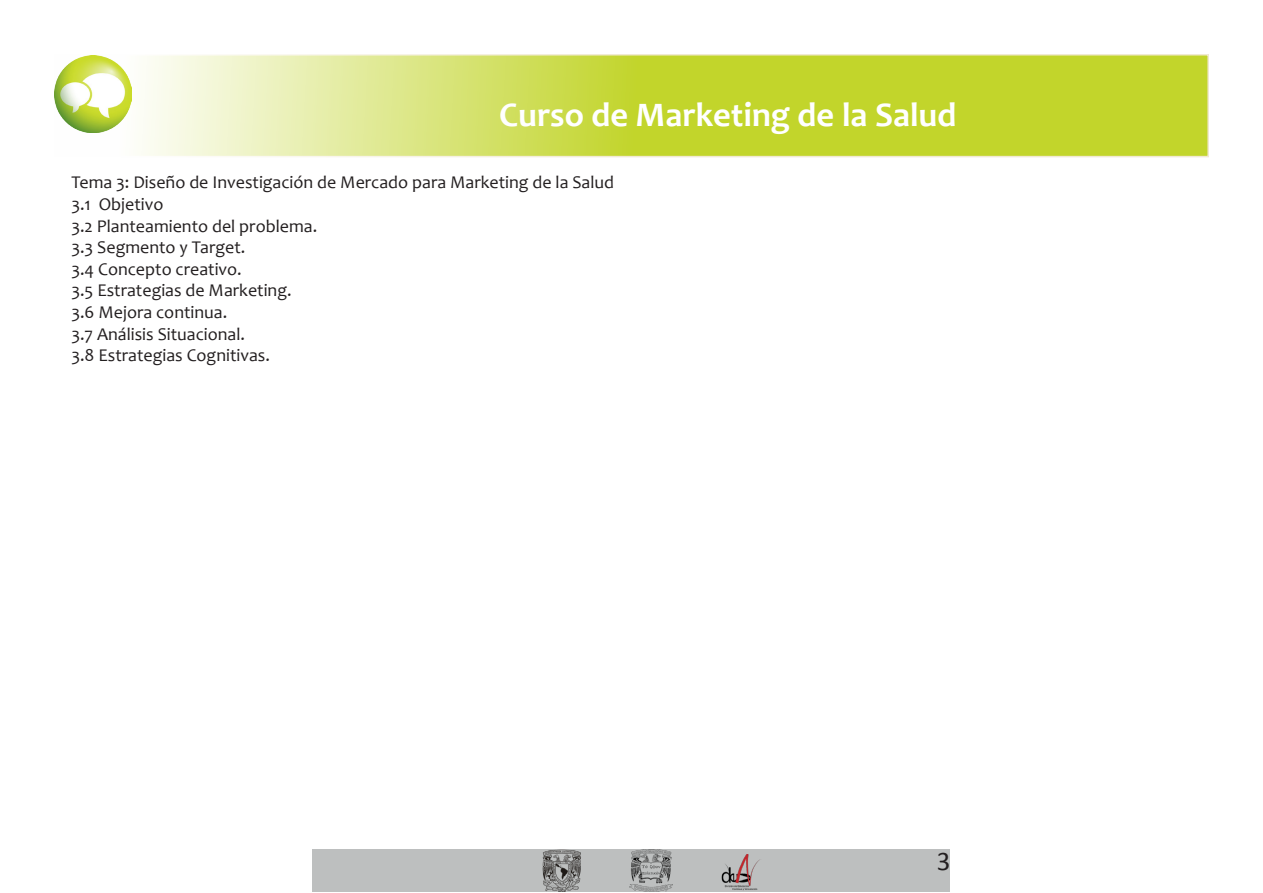
<style>
.page{position:relative;width:1263px;height:893px;background:#fff}
.page>*{position:absolute;margin:0;border:0;box-sizing:border-box;transform-origin:0 0}
.t1{font:700 34.5px "Candara";color:#fff}
.t2{font:27px "Calibri";color:#231f20}
.t3{font:18px "Candara";color:#231f20}
</style>
<div class="page">
<div style="left:313px;top:849px;width:637px;height:43px;background:#bdbfbf"></div>
<img style="left:721px;top:854px;width:39px;height:37px">
<img style="left:542px;top:849px;width:39px;height:43px">
<img style="left:630px;top:849px;width:42px;height:43px">
<svg style="left:141px;top:54px;width:1068px;height:103px;background:#d0de5d"></svg>
<img style="left:54px;top:55px;width:78px;height:78px">
<p class="t1" style="left:499px;top:93px;width:459px">Curso de Marketing de la Salud</p>
<p class="t3" style="left:71px;top:171px;width:544px">Tema 3: Diseño de Investigación de Mercado para Marketing de la Salud</p>
<p class="t3" style="left:71px;top:193px;width:94px">3.1 Objetivo</p>
<p class="t3" style="left:71px;top:215px;width:247px">3.2 Planteamiento del problema.</p>
<p class="t3" style="left:71px;top:236px;width:176px">3.3 Segmento y Target.</p>
<p class="t3" style="left:71px;top:258px;width:172px">3.4 Concepto creativo.</p>
<p class="t3" style="left:71px;top:279px;width:222px">3.5 Estrategias de Marketing.</p>
<p class="t3" style="left:71px;top:301px;width:157px">3.6 Mejora continua.</p>
<p class="t3" style="left:71px;top:323px;width:175px">3.7 Análisis Situacional.</p>
<p class="t3" style="left:71px;top:344px;width:200px">3.8 Estrategias Cognitivas.</p>
<p class="t2" style="left:937px;top:844px;width:15px">3</p>
</div>
